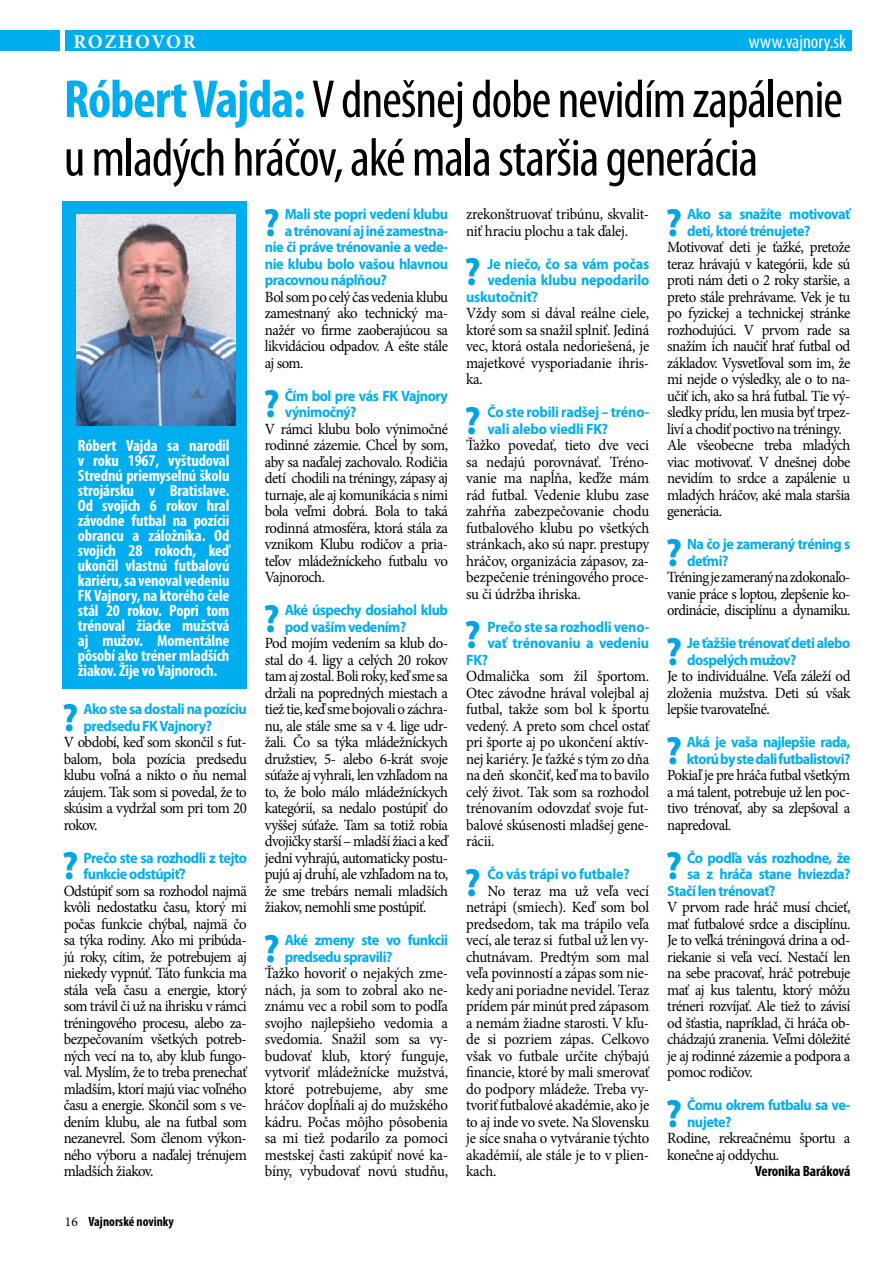
<style>
.page{position:relative;width:893px;height:1263px;background:#fff}
.page>*{position:absolute;margin:0;border:0;box-sizing:border-box;transform-origin:0 0}
.t1{font:condensed 54px/58.5px "Myriad Pro";letter-spacing:-.02em;color:#000}
.t2{font:700 39.45px "Myriad Pro";color:#00a4e3;scale:.95 1}
.t3{font:condensed 19.5px "Myriad Pro";color:#fff}
.t4{font:700 19.5px "Minion Pro";letter-spacing:.075em;color:#fff}
.t5{font:700 condensed 16.5px/15px "Myriad Pro";letter-spacing:-.01em;color:#fff;text-align:justify}
.t6{font:15.6px/16.5px "Minion Pro";letter-spacing:-.035em;color:#000;text-align:justify;scale:.95 1}
.t7{font:15.6px/16.5px "Minion Pro";letter-spacing:-.035em;color:#000;text-align:justify;scale:.93 1}
.t8{font:15.6px/16.5px "Minion Pro";letter-spacing:-.015em;color:#000;scale:.95 1}
.t9{font:700 15px/16.5px "Myriad Pro";letter-spacing:-.035em;color:#00aeef;scale:.95 1}
.t10{font:700 15px/16.5px "Myriad Pro";letter-spacing:-.015em;color:#00aeef;scale:.95 1}
.t11{font:700 15px/16.5px "Myriad Pro";letter-spacing:-.035em;color:#00aeef;scale:.94 1}
.t12{font:700 condensed 15px "Myriad Pro";letter-spacing:-.01em;color:#000}
.t13{font:700 condensed 13.5px "Myriad Pro";color:#000}
.s1{font-weight:700;color:#00aeef}
.s2{font-family:"Minion Pro";font-weight:400;font-stretch:normal}
</style>
<div class="page">
<div style="left:65px;top:30px;width:786px;height:21px;background:#00aeef"></div>
<div style="left:0;top:30px;width:59px;height:21px;background:#00aeef"></div>
<div style="left:63px;top:201px;width:184px;height:487px;background:#00aeef"></div>
<img style="left:77px;top:214px;width:158px;height:212px">
<p class="t4" style="left:73px;top:28px;width:124px">ROZHOVOR</p>
<p class="t3" style="left:749px;top:30px;width:99px">www.vajnory.sk</p>
<h1 class="t1" style="left:64px;top:69px;width:781px"><span class="s1">Róbert Vajda:</span> V dnešnej dobe nevidím zapálenie u mladých hráčov, aké mala staršia generácia</h1>
<p class="t5" style="left:78px;top:438px;width:153px">Róbert Vajda sa narodil v roku 1967, vyštudoval Strednú priemyselnú školu strojársku v Bratislave.<br>Od svojich 6 rokov hral závodne futbal na pozícii obrancu a záložníka. Od svojich 28 rokoch, keď ukončil vlastnú futbalovú kariéru, sa venoval vedeniu FK Vajnory, na ktorého čele stál 20 rokov. Popri tom trénoval žiacke mužstvá aj mužov. Momentálne pôsobí ako tréner mladších žiakov. Žije vo Vajnoroch.</p>
<h2 class="t2" style="left:62px;top:691px;width:19px">?</h2>
<p class="t9" style="left:84px;top:700px;width:173px">Ako ste sa dostali na pozíciu predsedu FK Vajnory?</p>
<p class="t6" style="left:64px;top:734px;width:194px">V období, keď som skončil s fut&shy;balom, bola pozícia predsedu klubu voľná a nikto o ňu nemal záujem. Tak som si povedal, že to skúsim a vydržal som pri tom 20 rokov.</p>
<h2 class="t2" style="left:62px;top:840px;width:19px">?</h2>
<p class="t9" style="left:84px;top:849px;width:173px">Prečo ste sa rozhodli z tejto funkcie odstúpiť?</p>
<p class="t6" style="left:64px;top:882px;width:194px">Odstúpiť som sa rozhodol najmä kvôli nedostatku času, ktorý mi počas funkcie chýbal, najmä čo sa týka rodiny. Ako mi pribúda&shy;jú roky, cítim, že potrebujem aj niekedy vypnúť. Táto funkcia ma stála veľa času a energie, ktorý som trávil či už na ihrisku v rámci tréningového procesu, alebo za&shy;bezpečovaním všetkých potreb&shy;ných vecí na to, aby klub fungo&shy;val. Myslím, že to treba prenechať mladším, ktorí majú viac voľného času a energie. Skončil som s ve&shy;dením klubu, ale na futbal som nezanevrel. Som členom výkon&shy;ného výboru a naďalej trénujem mladších žiakov.</p>
<p class="t13" style="left:65px;top:1213px;width:110px"><span class="s2">16</span> Vajnorské novinky</p>
<h2 class="t2" style="left:263px;top:196px;width:19px">?</h2>
<p class="t9" style="left:285px;top:205px;width:173px">Mali ste popri vedení klubu</p>
<p class="t9" style="left:285px;top:222px;width:173px">a trénovaní aj iné zamestna-</p>
<p class="t9" style="left:265px;top:238px;width:194px">nie či práve trénovanie a vede-</p>
<p class="t9" style="left:265px;top:255px;width:194px">nie klubu bolo vašou hlavnou</p>
<p class="t9" style="left:265px;top:271px;width:130px">pracovnou náplňou?</p>
<p class="t6" style="left:265px;top:288px;width:194px">Bol som po celý čas vedenia klubu zamestnaný ako technický ma&shy;nažér vo firme zaoberajúcou sa likvidáciou odpadov. A ešte stále aj som.</p>
<h2 class="t2" style="left:263px;top:378px;width:19px">?</h2>
<p class="t9" style="left:285px;top:387px;width:173px">Čím bol pre vás FK Vajnory výnimočný?</p>
<p class="t6" style="left:265px;top:420px;width:194px">V rámci klubu bolo výnimočné rodinné zázemie. Chcel by som, aby sa naďalej zachovalo. Rodičia detí chodili na tréningy, zápasy aj turnaje, ale aj komunikácia s nimi bola veľmi dobrá. Bola to taká rodinná atmosféra, ktorá stála za vznikom Klubu rodičov a pria&shy;teľov mládežníckeho futbalu vo Vajnoroch.</p>
<h2 class="t2" style="left:263px;top:592px;width:19px">?</h2>
<p class="t9" style="left:285px;top:601px;width:173px">Aké úspechy dosiahol klub pod vaším vedením?</p>
<p class="t6" style="left:265px;top:635px;width:194px">Pod mojím vedením sa klub do&shy;stal do 4. ligy a celých 20 rokov tam aj zostal. Boli roky, keď sme sa držali na popredných miestach a tiež tie, keď sme bojovali o záchra&shy;nu, ale stále sme sa v 4. lige udr&shy;žali. Čo sa týka mládežníckych družstiev, 5- alebo 6-krát svoje súťaže aj vyhrali, len vzhľadom na to, že bolo málo mládežníckych kategórií, sa nedalo postúpiť do vyššej súťaže. Tam sa totiž robia dvojičky starší – mladší žiaci a keď jedni vyhrajú, automaticky postu&shy;pujú aj druhí, ale vzhľadom na to, že sme trebárs nemali mladších žiakov, nemohli sme postúpiť.</p>
<h2 class="t2" style="left:263px;top:922px;width:19px">?</h2>
<p class="t9" style="left:285px;top:931px;width:173px">Aké zmeny ste vo funkcii predsedu spravili?</p>
<p class="t6" style="left:265px;top:965px;width:194px">Ťažko hovoriť o nejakých zme&shy;nách, ja som to zobral ako ne&shy;známu vec a robil som to podľa svojho najlepšieho vedomia a svedomia. Snažil som sa vy&shy;budovať klub, ktorý funguje, vytvoriť mládežnícke mužstvá, ktoré potrebujeme, aby sme hráčov dopĺňali aj do mužského kádru. Počas môjho pôsobenia sa mi tiež podarilo za pomoci mestskej časti zakúpiť nové ka&shy;bíny, vybudovať novú studňu,</p>
<p class="t8" style="left:466px;top:206px;width:194px">zrekonštruovať tribúnu, skvalit&shy;niť hraciu plochu a tak ďalej.</p>
<h2 class="t2" style="left:464px;top:246px;width:19px">?</h2>
<p class="t10" style="left:487px;top:255px;width:172px">Je niečo, čo sa vám počas</p>
<p class="t10" style="left:487px;top:271px;width:172px">vedenia klubu nepodarilo</p>
<p class="t10" style="left:466px;top:288px;width:77px">uskutočniť?</p>
<p class="t6" style="left:466px;top:305px;width:194px">Vždy som si dával reálne ciele, ktoré som sa snažil splniť. Jediná vec, ktorá ostala nedoriešená, je majetkové vysporiadanie ihris&shy;ka.</p>
<h2 class="t2" style="left:464px;top:394px;width:19px">?</h2>
<p class="t10" style="left:487px;top:403px;width:172px">Čo ste robili radšej – tréno&shy;vali alebo viedli FK?</p>
<p class="t6" style="left:466px;top:437px;width:194px">Ťažko povedať, tieto dve veci sa nedajú porovnávať. Tréno&shy;vanie ma napĺňa, keďže mám rád futbal. Vedenie klubu zase zahŕňa zabezpečovanie chodu futbalového klubu po všetkých stránkach, ako sú napr. prestupy hráčov, organizácia zápasov, za&shy;bezpečenie tréningového proce&shy;su či údržba ihriska.</p>
<h2 class="t2" style="left:464px;top:609px;width:19px">?</h2>
<p class="t10" style="left:487px;top:618px;width:172px">Prečo ste sa rozhodli veno-</p>
<p class="t10" style="left:487px;top:634px;width:172px">vať trénovaniu a vedeniu</p>
<p class="t9" style="left:466px;top:651px;width:25px">FK?</p>
<p class="t6" style="left:466px;top:668px;width:194px">Odmalička som žil športom.<br>Otec závodne hrával volejbal aj futbal, takže som bol k športu vedený. A preto som chcel ostať pri športe aj po ukončení aktív&shy;nej kariéry. Je ťažké s tým zo dňa na deň skončiť, keď ma to bavilo celý život. Tak som sa rozhodol trénovaním odovzdať svoje fut&shy;balové skúsenosti mladšej gene&shy;rácii.</p>
<h2 class="t2" style="left:464px;top:856px;width:19px">?</h2>
<p class="t10" style="left:487px;top:865px;width:151px">Čo vás trápi vo futbale?</p>
<p class="t6" style="left:466px;top:882px;width:194px;text-indent:21px">No teraz ma už veľa vecí netrápi (smiech). Keď som bol predsedom, tak ma trápilo veľa vecí, ale teraz si futbal už len vy&shy;chutnávam. Predtým som mal veľa povinností a zápas som nie&shy;kedy ani poriadne nevidel. Teraz prídem pár minút pred zápasom a nemám žiadne starosti. V kľu&shy;de si pozriem zápas. Celkovo však vo futbale určite chýbajú financie, ktoré by mali smerovať do podpory mládeže. Treba vy&shy;tvoriť futbalové akadémie, ako je to aj inde vo svete. Na Slovensku je síce snaha o vytváranie týchto akadémií, ale stále je to v plien&shy;kach.</p>
<h2 class="t2" style="left:665px;top:196px;width:19px">?</h2>
<p class="t9" style="left:687px;top:205px;width:173px">Ako sa snažíte motivovať deti, ktoré trénujete?</p>
<p class="t6" style="left:667px;top:239px;width:194px;text-align:left">Motivovať deti je ťažké, pretože teraz hrávajú v kategórii, kde sú proti nám deti o 2 roky staršie, a preto stále prehrávame. Vek je tu po fyzickej a technickej stránke rozhodujúci. V prvom rade sa snažím ich naučiť hrať futbal od základov. Vysvetľoval som im, že mi nejde o výsledky, ale o to na&shy;učiť ich, ako sa hrá futbal. Tie vý&shy;sledky prídu, len musia byť trpez&shy;liví a chodiť poctivo na tréningy.<br>Ale všeobecne treba mladých viac motivovať. V dnešnej dobe nevidím to srdce a zapálenie u mladých hráčov, aké mala staršia generácia.</p>
<h2 class="t2" style="left:665px;top:526px;width:19px">?</h2>
<p class="t9" style="left:687px;top:535px;width:173px">Na čo je zameraný tréning s deťmi?</p>
<p class="t7" style="left:667px;top:569px;width:198px">Tréning je zameraný na zdokonaľo&shy;vanie práce s loptou, zlepšenie ko&shy;ordinácie, disciplínu a dynamiku.</p>
<h2 class="t2" style="left:665px;top:625px;width:19px">?</h2>
<p class="t9" style="left:687px;top:634px;width:173px">Je ťažšie trénovať deti alebo dospelých mužov?</p>
<p class="t6" style="left:667px;top:668px;width:194px">Je to individuálne. Veľa záleží od zloženia mužstva. Deti sú však lepšie tvarovateľné.</p>
<h2 class="t2" style="left:665px;top:724px;width:19px">?</h2>
<p class="t11" style="left:687px;top:733px;width:176px">Aká je vaša najlepšie rada, ktorú by ste dali futbalistovi?</p>
<p class="t6" style="left:667px;top:767px;width:194px">Pokiaľ je pre hráča futbal všetkým a má talent, potrebuje už len poc&shy;tivo trénovať, aby sa zlepšoval a napredoval.</p>
<h2 class="t2" style="left:665px;top:840px;width:19px">?</h2>
<p class="t9" style="left:687px;top:849px;width:173px">Čo podľa vás rozhodne, že</p>
<p class="t9" style="left:687px;top:865px;width:173px">sa z hráča stane hviezda?</p>
<p class="t9" style="left:667px;top:882px;width:115px">Stačí len trénovať?</p>
<p class="t6" style="left:667px;top:899px;width:194px">V prvom rade hráč musí chcieť, mať futbalové srdce a disciplínu.<br>Je to veľká tréningová drina a od&shy;riekanie si veľa vecí. Nestačí len na sebe pracovať, hráč potrebuje mať aj kus talentu, ktorý môžu tréneri rozvíjať. Ale tiež to závisí od šťastia, napríklad, či hráča ob&shy;chádzajú zranenia. Veľmi dôležité je aj rodinné zázemie a podpora a pomoc rodičov.</p>
<h2 class="t2" style="left:665px;top:1087px;width:19px">?</h2>
<p class="t9" style="left:687px;top:1096px;width:173px">Čomu okrem futbalu sa ve&shy;nujete?</p>
<p class="t6" style="left:667px;top:1130px;width:194px">Rodine, rekreačnému športu a konečne aj oddychu.</p>
<p class="t12" style="left:755px;top:1162px;width:97px">Veronika Baráková</p>
</div>
